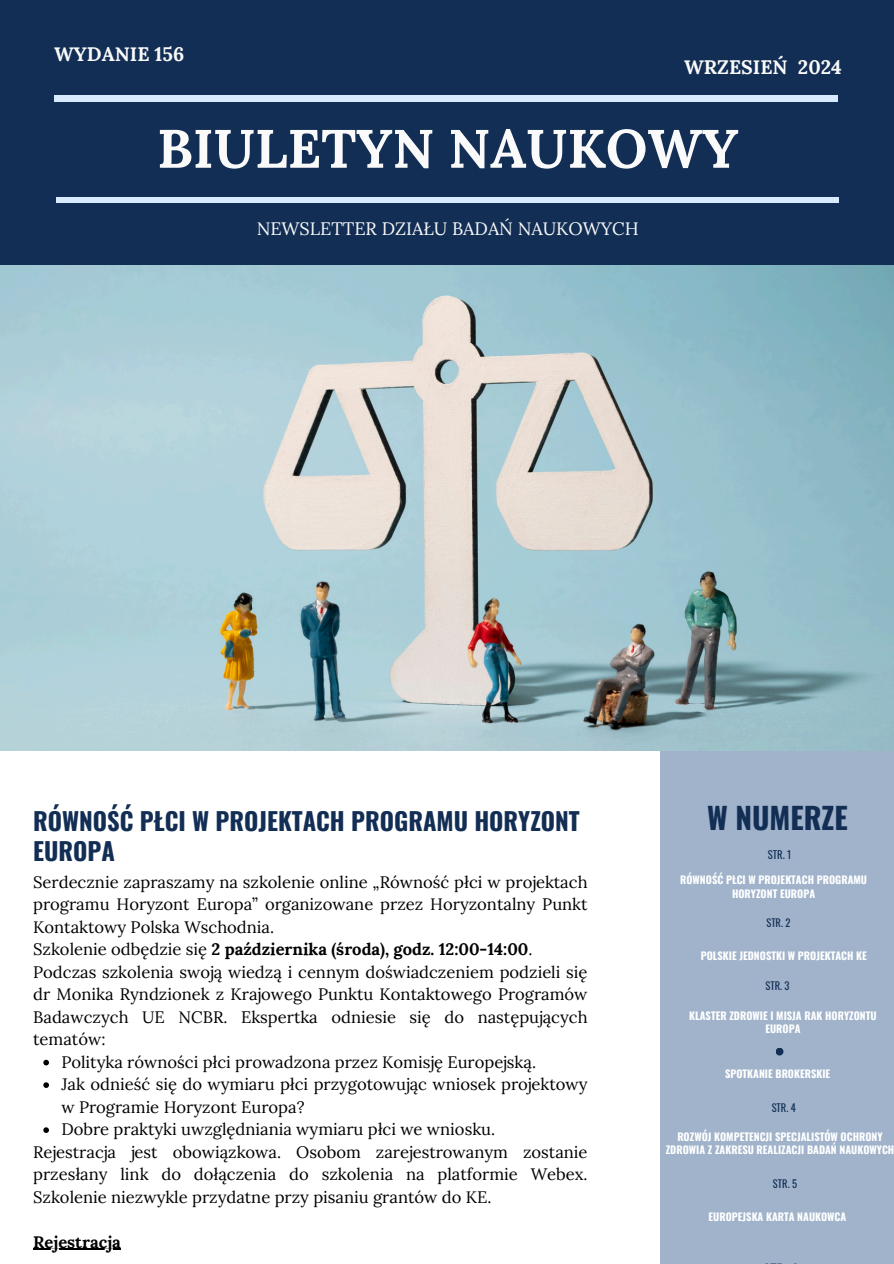
<style>
.page{position:relative;width:894px;height:1264px;background:#fff}
.page>*{position:absolute;margin:0;border:0;box-sizing:border-box;transform-origin:0 0}
.t1{font:700 54px "Lora";color:#fafafa}
.t2{font:700 29.7px "Oswald";color:#132e54}
.t3{font:700 24.45px/30.3px "Oswald";color:#132e54}
.t4{font:700 19.5px "Lora";color:#fafafa}
.t5{font:18px "Lora";color:#fafafa}
.t6{font:16.5px/22.5px "Lora";color:#000;text-align:justify}
.t7{font:700 16.5px "Lora";color:#000}
.t8{font:10.65px "Oswald";color:#132e54}
.t9{font:700 10.5px/13.2px "Oswald";color:#fff;text-align:center}
.t10{font:10.5px "Oswald";color:#132e54}
.s1{font-weight:400}
</style>
<div class="page">
<div style="left:660px;top:367px;width:233px;height:896px;background:#a0b3cb"></div>
<div style="left:0;top:0;width:893px;height:413px;background:#132e54"></div>
<div style="left:56px;top:197px;width:782px;height:6px;background:#d8eafe"></div>
<div style="left:54px;top:95px;width:783px;height:6px;background:#d8eafe"></div>
<div style="left:775px;top:1047px;width:8px;height:8px;background:#132e54;border-radius:50%"></div>
<svg style="left:43px;top:1059px;width:6px;height:6px"></svg>
<svg style="left:43px;top:1082px;width:6px;height:5px"></svg>
<svg style="left:43px;top:1127px;width:6px;height:5px"></svg>
<hr style="left:33px;top:1248px;width:88px;height:1px;background:#000">
<img style="left:0;top:265px;width:893px;height:485px">
<h1 class="t4" style="left:54px;top:41px;width:132px">WYDANIE 156</h1>
<p class="t4" style="left:683px;top:54px;width:159px">WRZESIEŃ 2024</p>
<h4 class="t1" style="left:157px;top:113px;width:582px">BIULETYN NAUKOWY</h4>
<p class="t5" style="left:256px;top:217px;width:383px">NEWSLETTER DZIAŁU BADAŃ NAUKOWYCH</p>
<p class="t3" style="left:33px;top:804px;width:548px">RÓWNOŚĆ PŁCI W PROJEKTACH PROGRAMU HORYZONT<br>EUROPA</p>
<p class="t6" style="left:33px;top:870px;width:555px">Serdecznie zapraszamy na szkolenie online „Równość płci w projektach programu Horyzont Europa” organizowane przez Horyzontalny Punkt Kontaktowy Polska Wschodnia.</p>
<p class="t7" style="left:33px;top:938px;width:500px"><span class="s1">Szkolenie odbędzie się</span> 2 października (środa), godz. 12:00-14:00<span class="s1">.</span></p>
<p class="t6" style="left:33px;top:960px;width:555px">Podczas szkolenia swoją wiedzą i cennym doświadczeniem podzieli się dr Monika Ryndzionek z Krajowego Punktu Kontaktowego Programów Badawczych UE NCBR. Ekspertka odniesie się do następujących tematów:</p>
<p class="t6" style="left:61px;top:1050px;width:476px">Polityka równości płci prowadzona przez Komisję Europejską.</p>
<h3 class="t6" style="left:61px;top:1072px;width:527px">Jak odnieść się do wymiaru płci przygotowując wniosek projektowy w Programie Horyzont Europa?</h3>
<p class="t6" style="left:61px;top:1117px;width:435px">Dobre praktyki uwzględniania wymiaru płci we wniosku.</p>
<p class="t6" style="left:33px;top:1140px;width:555px">Rejestracja jest obowiązkowa. Osobom zarejestrowanym zostanie przesłany link do dołączenia do szkolenia na platformie Webex.<br>Szkolenie niezwykle przydatne przy pisaniu grantów do KE.</p>
<p class="t7" style="left:33px;top:1231px;width:89px">Rejestracja</p>
<p class="t2" style="left:706px;top:795px;width:142px">W NUMERZE</p>
<h4 class="t8" style="left:767px;top:845px;width:25px">STR. 1</h4>
<p class="t9" style="left:680px;top:873px;width:188px">RÓWNOŚĆ PŁCI W PROJEKTACH PROGRAMU<br>HORYZONT EUROPA</p>
<h5 class="t10" style="left:766px;top:914px;width:26px">STR. 2</h5>
<p class="t9" style="left:700px;top:948px;width:167px">POLSKIE JEDNOSTKI W PROJEKTACH KE</p>
<p class="t10" style="left:765px;top:977px;width:26px">STR. 3</p>
<p class="t9" style="left:689px;top:1008px;width:189px">KLASTER ZDROWIE I MISJA RAK HORYZONTU<br>EUROPA</p>
<p class="t9" style="left:724px;top:1066px;width:107px">SPOTKANIE BROKERSKIE</p>
<h2 class="t10" style="left:771px;top:1099px;width:26px">STR. 4</h2>
<p class="t9" style="left:665px;top:1129px;width:230px">ROZWÓJ KOMPETENCJI SPECJALISTÓW OCHRONY<br>ZDROWIA Z ZAKRESU REALIZACJI BADAŃ NAUKOWYCH</p>
<p class="t10" style="left:772px;top:1175px;width:26px">STR. 5</p>
<p class="t9" style="left:708px;top:1209px;width:139px">EUROPEJSKA KARTA NAUKOWCA</p>
</div>
